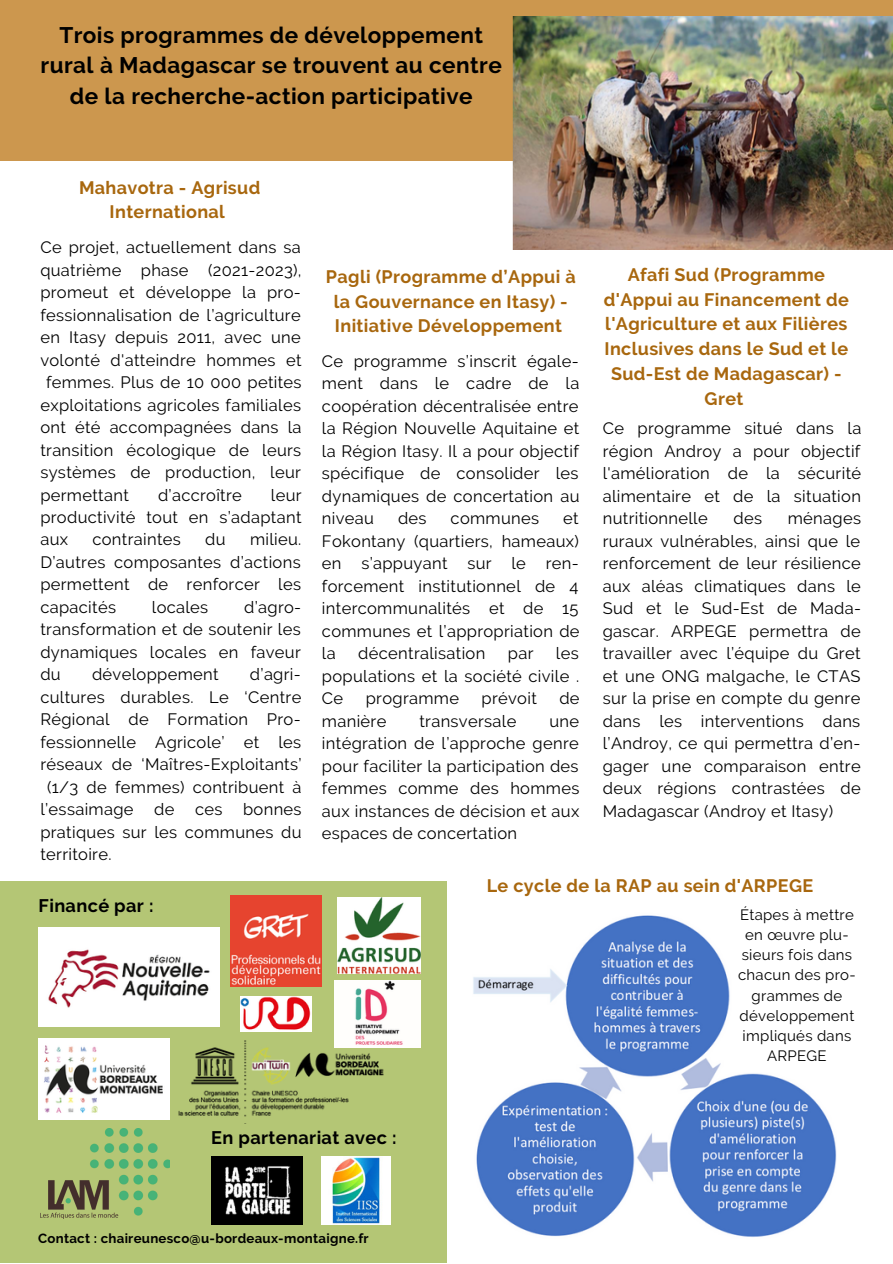
<style>
.page{position:relative;width:893px;height:1264px;background:#fff}
.page>*{position:absolute;margin:0;border:0;box-sizing:border-box;transform-origin:0 0}
.t1{font:700 22.5px/30.3px "Raleway";letter-spacing:.02em;color:#000;text-align:center}
.t2{font:700 18.15px "Raleway";letter-spacing:.02em;color:#000}
.t3{font:700 18px/24.8px "Raleway";letter-spacing:.02em;color:#a8670e;text-align:center}
.t4{font:16.5px/22.5px "Raleway";letter-spacing:.02em;color:#000;text-align:justify}
.t5{font:15px/20.2px "Raleway";letter-spacing:.02em;color:#000;text-align:center}
.t6{font:700 13.2px "Raleway";letter-spacing:.02em;color:#000}
</style>
<div class="page">
<div style="left:0;top:0;width:892px;height:160px;background:#cc974e"></div>
<div style="left:0;top:881px;width:446px;height:381px;background:#b4c675"></div>
<img style="left:38px;top:927px;width:181px;height:99px">
<img style="left:38px;top:1038px;width:132px;height:81px">
<img style="left:241px;top:996px;width:70px;height:35px">
<img style="left:334px;top:980px;width:86px;height:67px">
<img style="left:338px;top:897px;width:83px;height:76px">
<img style="left:321px;top:1156px;width:69px;height:68px">
<img style="left:211px;top:1156px;width:91px;height:68px">
<img style="left:230px;top:895px;width:91px;height:91px">
<img style="left:473px;top:915px;width:363px;height:322px">
<img style="left:512px;top:17px;width:380px;height:233px">
<img style="left:40px;top:1128px;width:130px;height:89px">
<img style="left:178px;top:1040px;width:211px;height:77px">
<h1 class="t1" style="left:41px;top:20px;width:462px">Trois programmes de développement rural à Madagascar se trouvent au centre de la recherche-action participative</h1>
<p class="t3" style="left:79px;top:175px;width:183px">Mahavotra - Agrisud<br>International</p>
<p class="t4" style="left:40px;top:236px;width:262px">Ce projet, actuellement dans sa</p>
<p class="t4" style="left:40px;top:258px;width:263px">quatrième phase (2021-2023),</p>
<p class="t4" style="left:40px;top:281px;width:262px">promeut et développe la pro-</p>
<p class="t4" style="left:40px;top:303px;width:262px">fessionnalisation de l’agriculture</p>
<p class="t4" style="left:40px;top:326px;width:262px">en Itasy depuis 2011, avec une</p>
<p class="t4" style="left:40px;top:348px;width:263px">volonté d'atteindre hommes et</p>
<p class="t4" style="left:46px;top:371px;width:257px">femmes. Plus de 10 000 petites</p>
<p class="t4" style="left:40px;top:393px;width:262px">exploitations agricoles familiales</p>
<p class="t4" style="left:40px;top:416px;width:262px">ont été accompagnées dans la</p>
<p class="t4" style="left:40px;top:438px;width:262px">transition écologique de leurs</p>
<p class="t4" style="left:40px;top:461px;width:262px">systèmes de production, leur</p>
<p class="t4" style="left:40px;top:483px;width:90px">permettant</p>
<p class="t4" style="left:158px;top:483px;width:85px">d’accroître</p>
<p class="t4" style="left:40px;top:483px;width:263px;text-indent:230px">leur productivité tout en s’adaptant aux</p>
<p class="t4" style="left:40px;top:528px;width:262px;text-indent:210px">milieu.<br>D’autres composantes d’actions permettent de renforcer les capacités</p>
<p class="t4" style="left:92px;top:528px;width:90px">contraintes</p>
<p class="t4" style="left:205px;top:528px;width:22px">du</p>
<p class="t4" style="left:40px;top:596px;width:262px;text-indent:204px">d’agro&shy;transformation et de soutenir les dynamiques locales en faveur du</p>
<p class="t4" style="left:152px;top:596px;width:58px">locales</p>
<p class="t4" style="left:92px;top:663px;width:128px">développement</p>
<p class="t4" style="left:250px;top:663px;width:52px">d’agri-</p>
<p class="t4" style="left:40px;top:686px;width:262px">cultures durables. Le ‘Centre</p>
<p class="t4" style="left:40px;top:708px;width:262px">Régional de Formation Pro-</p>
<p class="t4" style="left:40px;top:730px;width:262px">fessionnelle Agricole’ et les</p>
<p class="t4" style="left:40px;top:753px;width:263px">réseaux de ‘Maîtres-Exploitants’</p>
<p class="t4" style="left:47px;top:775px;width:256px">(1/3 de femmes) contribuent à</p>
<p class="t4" style="left:40px;top:798px;width:263px">l’essaimage de ces bonnes</p>
<p class="t4" style="left:40px;top:820px;width:262px">pratiques sur les communes du</p>
<p class="t4" style="left:40px;top:843px;width:73px">territoire.</p>
<p class="t2" style="left:39px;top:895px;width:116px">Financé par :</p>
<p class="t3" style="left:326px;top:264px;width:251px">Pagli (Programme d’Appui à la Gouvernance en Itasy) -<br>Initiative Développement</p>
<p class="t3" style="left:603px;top:262px;width:246px">Afafi Sud (Programme d'Appui au Financement de l'Agriculture et aux Filières<br>Inclusives dans le Sud et le<br>Sud-Est de Madagascar) -<br>Gret</p>
<p class="t4" style="left:322px;top:350px;width:259px">Ce programme s’inscrit égale&shy;ment dans le cadre de la coopération décentralisée entre la Région Nouvelle Aquitaine et la Région Itasy. Il a pour objectif spécifique de consolider les dynamiques de concertation au niveau</p>
<p class="t4" style="left:602px;top:417px;width:260px">Ce programme situé dans la région Androy a pour objectif l'amélioration de la sécurité alimentaire et de la situation nutritionnelle</p>
<p class="t4" style="left:398px;top:507px;width:30px">des</p>
<p class="t4" style="left:450px;top:507px;width:90px">communes</p>
<p class="t4" style="left:602px;top:507px;width:260px;text-indent:185px">ménages ruraux vulnérables, ainsi que le renforcement de leur résilience aux aléas climatiques dans le Sud et le Sud-Est de Mada&shy;gascar. ARPEGE permettra de travailler avec l’équipe du Gret et une ONG malgache, le CTAS sur la prise en compte du genre dans les interventions dans l’Androy, ce qui permettra d’en&shy;gager une comparaison entre deux régions contrastées de Madagascar (Androy et Itasy)</p>
<p class="t4" style="left:733px;top:507px;width:30px">des</p>
<p class="t4" style="left:322px;top:507px;width:259px;text-indent:241px">et Fokontany (quartiers, hameaux) en s’appuyant sur le ren&shy;forcement institutionnel de 4 intercommunalités et de 15 communes et l’appropriation de la</p>
<p class="t4" style="left:322px;top:642px;width:259px;text-indent:234px">les populations et la société civile .<br>Ce</p>
<p class="t4" style="left:358px;top:642px;width:129px">décentralisation</p>
<p class="t4" style="left:508px;top:642px;width:27px">par</p>
<p class="t4" style="left:366px;top:687px;width:95px">programme</p>
<p class="t4" style="left:481px;top:687px;width:57px">prévoit</p>
<p class="t4" style="left:559px;top:687px;width:22px">de</p>
<p class="t4" style="left:322px;top:709px;width:66px">manière</p>
<p class="t4" style="left:419px;top:709px;width:98px">transversale</p>
<p class="t4" style="left:322px;top:709px;width:259px;text-indent:227px">une intégration de l’approche genre pour faciliter la participation des femmes comme des hommes aux instances de décision et aux espaces de concertation</p>
<p class="t3" style="left:486px;top:873px;width:328px">Le cycle de la RAP au sein d'ARPEGE</p>
<p class="t5" style="left:738px;top:904px;width:119px">Étapes à mettre en œuvre plu&shy;sieurs fois dans chacun des pro&shy;grammes de développement impliqués dans<br>ARPEGE</p>
<p class="t2" style="left:211px;top:1127px;width:187px">En partenariat avec :</p>
<p class="t6" style="left:38px;top:1230px;width:332px">Contact : chaireunesco@u-bordeaux-montaigne.fr</p>
</div>
